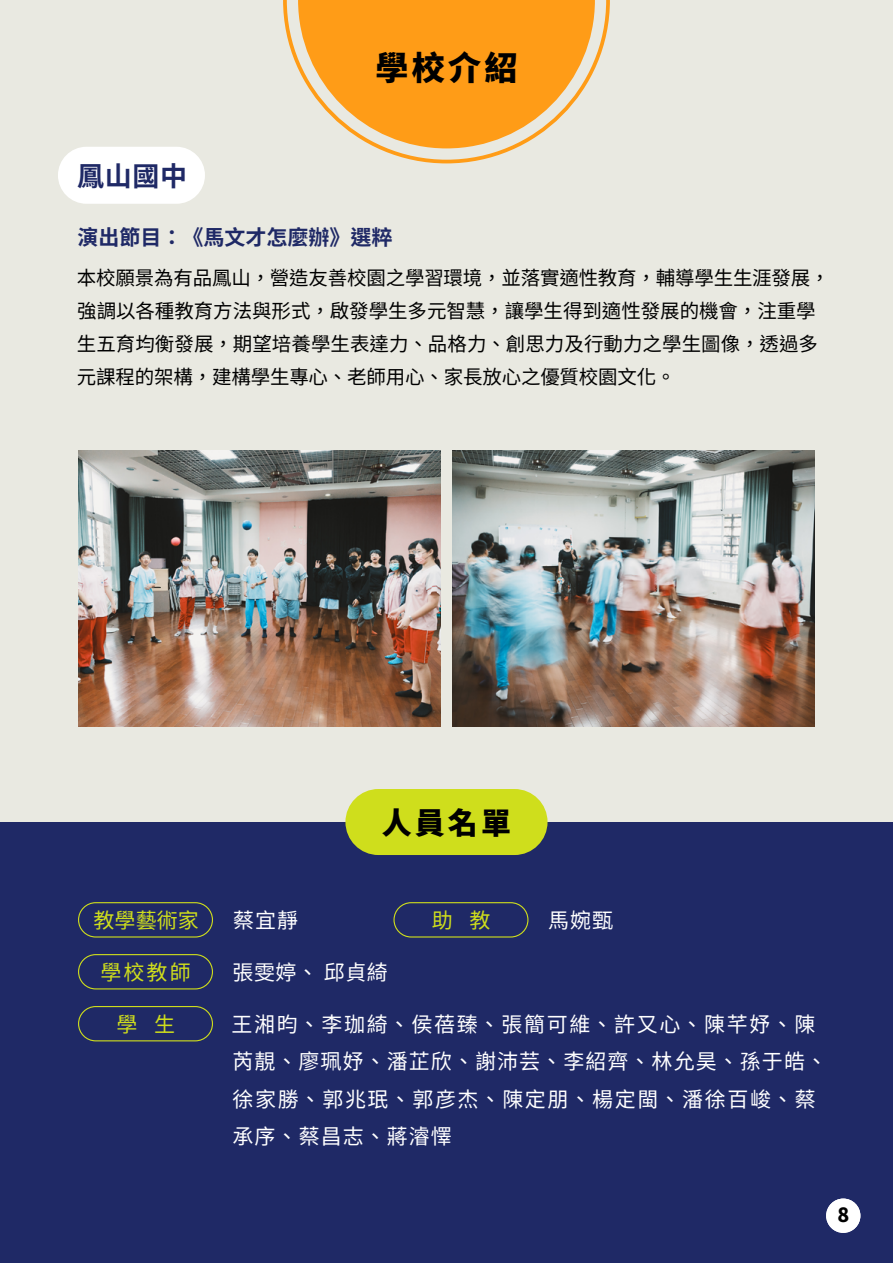
<style>
.page{position:relative;width:893px;height:1263px;background:#e9e9e1}
.page>*{position:absolute;margin:0;border:0;box-sizing:border-box;transform-origin:0 0}
.t1{font:900 33px "Noto Sans TC";color:#000}
.t2{font:900 30px "Noto Sans TC";color:#000}
.t3{font:700 27px "Noto Sans TC";color:#1f2966}
.t4{font:21px/37.5px "Noto Sans TC";letter-spacing:.08em;color:#fff}
.t5{font:700 21px "Noto Sans TC";color:#1f2966}
.t6{font:21px "Noto Sans TC";color:#cfde1c}
.t7{font:21px "Noto Sans TC";letter-spacing:.05em;color:#fff}
.t8{font:19.5px/33px "Noto Sans TC";letter-spacing:-.005em;color:#000}
.t9{font:900 19.5px "Noto Sans TC";color:#000}
.s1{font-family:"Taipei Sans TC Beta"}
</style>
<div class="page">
<div style="left:0;top:822px;width:893px;height:441px;background:#1f2966"></div>
<svg style="left:283px;top:0;width:327px;height:164px"></svg>
<div style="left:345px;top:789px;width:202px;height:66px;background:#cfde1c;border-radius:33px"></div>
<div style="left:826px;top:1198px;width:34px;height:35px;background:#fff;border-radius:50%"></div>
<div style="left:78px;top:1006px;width:135px;height:35px;border:1px solid #cfde1c;border-radius:17px"></div>
<div style="left:78px;top:902px;width:135px;height:35px;border:1px solid #cfde1c;border-radius:17px"></div>
<div style="left:393px;top:902px;width:135px;height:35px;border:1px solid #cfde1c;border-radius:17px"></div>
<div style="left:78px;top:954px;width:135px;height:35px;border:1px solid #cfde1c;border-radius:17px"></div>
<img style="left:78px;top:450px;width:363px;height:277px">
<img style="left:452px;top:450px;width:363px;height:277px">
<div style="left:58px;top:147px;width:147px;height:57px;background:#fff;border-radius:28px"></div>
<h3 class="t3" style="left:77px;top:160px;width:112px">鳳山國中</h3>
<h1 class="t1" style="left:376px;top:50px;width:143px">學校介紹</h1>
<p class="t5" style="left:78px;top:225px;width:317px">演出節目：《馬文才怎麼辦》選粹</p>
<p class="t8" style="left:77px;top:262px;width:754px">本校願景為有品鳳山，營造友善校園之學習環境，並落實適性教育，輔導學生生涯發展，強調以各種教育方法與形式，啟發學生多元智慧，讓學生得到適性發展的機會，注重學生五育均衡發展，期望培養學生表達力、品格力、創思力及行動力之學生圖像，透過多元課程的架構，建構學生專心、老師用心、家長放心之優質校園文化。</p>
<p class="t6" style="left:94px;top:908px;width:106px">教學藝術家</p>
<p class="t6" style="left:100px;top:960px;width:92px">學校教師</p>
<p class="t6" style="left:116px;top:1012px;width:60px">學 生</p>
<h2 class="t2" style="left:382px;top:806px;width:130px">人員名單</h2>
<p class="t7" style="left:233px;top:908px;width:67px">蔡宜靜</p>
<p class="t7" style="left:548px;top:908px;width:67px">馬婉甄</p>
<p class="t7" style="left:233px;top:960px;width:157px">張雯婷、 邱貞綺</p>
<p class="t6" style="left:432px;top:908px;width:60px">助 教</p>
<p class="t4" style="left:231px;top:1006px;width:597px">王湘昀、李珈綺、侯蓓臻、張簡可維、許又心、陳芊妤、陳芮靚、廖珮妤、潘芷欣、謝沛芸、李紹齊、林允昊、孫于皓、徐家勝、郭兆珉、郭<span class="s1">彦</span>杰、陳定朋、楊定閩、潘徐百峻、蔡承序、蔡昌志、蔣濬懌</p>
<p class="t9" style="left:837px;top:1204px;width:13px">8</p>
</div>
